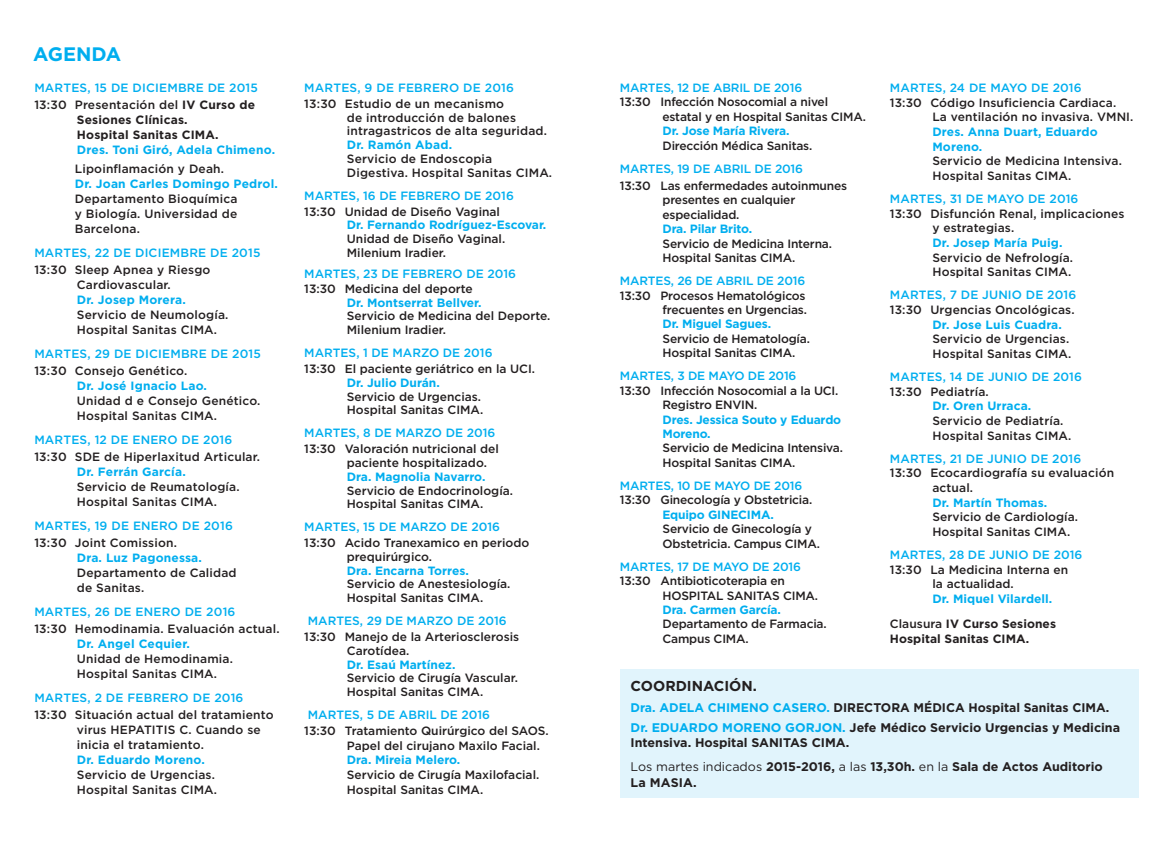
<style>
.page{position:relative;width:1174px;height:851px;background:#fff}
.page>*{position:absolute;margin:0;border:0;box-sizing:border-box;transform-origin:0 0}
.t1{font:700 19.5px "Gotham";color:#00aeef}
.t2{font:700 14.4px "Gotham";color:#231f20}
.t3{font:700 12.45px/15.8px "Gotham";color:#231f20}
.t4{font:500 12px/13.8px "Gotham";color:#231f20}
.t5{font:500 12px "Gotham";letter-spacing:.005em;color:#00aeef}
.t6{font:700 12px/14.9px "Gotham";letter-spacing:.015em;color:#231f20}
.t7{font:500 12px "Gotham";letter-spacing:-.015em;color:#00aeef}
.s1{font-weight:500}
.s2{color:#00aeef}
.s3{font-weight:700;color:#00aeef}
.s4{font-weight:400}
</style>
<div class="page">
<div style="left:620px;top:669px;width:518px;height:128px;background:#e1f4fc"></div>
<p class="t1" style="left:33px;top:41px;width:89px">AGENDA</p>
<p class="t5" style="left:34px;top:80px;width:225px">MARTES, 15 DE DICIEMBRE DE 2015</p>
<p class="t6" style="left:77px;top:97px;width:200px;text-indent:-43px"><span class="s1">13:30 Presentación del</span> IV Curso de<br>Sesiones Clínicas.<br>Hospital Sanitas CIMA.<br><span class="s2">Dres. Toni Giró, Adela Chimeno.</span></p>
<p class="t4" style="left:75px;top:161px;width:205px;line-height:14.9px">Lipoinflamación y Deah.<br><span class="s3">Dr. Joan Carles Domingo Pedrol.<br></span>Departamento Bioquímica<br>y Biología. Universidad de<br>Barcelona.</p>
<p class="t5" style="left:34px;top:245px;width:228px">MARTES, 22 DE DICIEMBRE DE 2015</p>
<p class="t4" style="left:77px;top:262px;width:153px;line-height:14.9px;text-indent:-43px">13:30 Sleep Apnea y Riesgo<br>Cardiovascular.<br><span class="s3">Dr. Josep Morera.<br></span>Servicio de Neumología.<br>Hospital Sanitas CIMA.</p>
<p class="t5" style="left:34px;top:345px;width:228px">MARTES, 29 DE DICIEMBRE DE 2015</p>
<p class="t4" style="left:77px;top:363px;width:185px;line-height:14.9px;text-indent:-43px">13:30 Consejo Genético.<br><span class="s3">Dr. José Ignacio Lao.<br></span>Unidad d e Consejo Genético.<br>Hospital Sanitas CIMA.</p>
<p class="t5" style="left:34px;top:431px;width:199px">MARTES, 12 DE ENERO DE 2016</p>
<p class="t4" style="left:77px;top:449px;width:185px;line-height:14.9px;text-indent:-43px">13:30 SDE de Hiperlaxitud Articular.<br><span class="s3">Dr. Ferrán García.<br></span>Servicio de Reumatología.<br>Hospital Sanitas CIMA.</p>
<p class="t5" style="left:34px;top:517px;width:200px">MARTES, 19 DE ENERO DE 2016</p>
<p class="t4" style="left:77px;top:535px;width:161px;line-height:14.9px;text-indent:-43px">13:30 Joint Comission.<br><span class="s3">Dra. Luz Pagonessa.<br></span>Departamento de Calidad de Sanitas.</p>
<p class="t5" style="left:34px;top:603px;width:203px">MARTES, 26 DE ENERO DE 2016</p>
<p class="t4" style="left:77px;top:621px;width:204px;line-height:14.9px;text-indent:-43px">13:30 Hemodinamia. Evaluación actual.<br><span class="s3">Dr. Angel Cequier.<br></span>Unidad de Hemodinamia.<br>Hospital Sanitas CIMA.</p>
<p class="t5" style="left:34px;top:689px;width:211px">MARTES, 2 DE FEBRERO DE 2016</p>
<p class="t4" style="left:77px;top:707px;width:198px;line-height:14.9px;text-indent:-43px">13:30 Situación actual del tratamiento virus HEPATITIS C. Cuando se inicia el tratamiento.<br><span class="s3">Dr. Eduardo Moreno.<br></span>Servicio de Urgencias.<br>Hospital Sanitas CIMA.</p>
<p class="t5" style="left:304px;top:80px;width:211px">MARTES, 9 DE FEBRERO DE 2016</p>
<p class="t4" style="left:347px;top:97px;width:207px;text-indent:-43px">13:30 Estudio de un mecanismo<br>de introducción de balones intragastricos de alta seguridad.<br><span class="s3">Dr. Ramón Abad.<br></span>Servicio de Endoscopia<br>Digestiva. Hospital Sanitas CIMA.</p>
<p class="t5" style="left:304px;top:187px;width:211px">MARTES, 16 DE FEBRERO DE 2016</p>
<p class="t4" style="left:347px;top:204px;width:201px;text-indent:-43px">13:30 Unidad de Diseño Vaginal<br><span class="s3">Dr. Fernando Rodríguez-Escovar.<br></span>Unidad de Diseño Vaginal.<br>Milenium Iradier.</p>
<p class="t5" style="left:304px;top:266px;width:213px">MARTES, 23 DE FEBRERO DE 2016</p>
<p class="t4" style="left:347px;top:281px;width:205px;text-indent:-43px">13:30 Medicina del deporte<br><span class="s3">Dr. Montserrat Bellver.<br></span>Servicio de Medicina del Deporte.<br>Milenium Iradier.</p>
<p class="t5" style="left:304px;top:345px;width:190px">MARTES, 1 DE MARZO DE 2016</p>
<p class="t4" style="left:347px;top:362px;width:190px;text-indent:-43px">13:30 El paciente geriátrico en la UCI.<br><span class="s3">Dr. Julio Durán.<br></span>Servicio de Urgencias.<br>Hospital Sanitas CIMA.</p>
<p class="t5" style="left:304px;top:425px;width:193px">MARTES, 8 DE MARZO DE 2016</p>
<p class="t4" style="left:347px;top:442px;width:168px;text-indent:-43px">13:30 Valoración nutricional del paciente hospitalizado.<br><span class="s3">Dra. Magnolia Navarro.<br></span>Servicio de Endocrinología.<br>Hospital Sanitas CIMA.</p>
<p class="t5" style="left:304px;top:519px;width:197px">MARTES, 15 DE MARZO DE 2016</p>
<p class="t4" style="left:347px;top:536px;width:184px;text-indent:-43px">13:30 Acido Tranexamico en periodo prequirúrgico.<br><span class="s3">Dra. Encarna Torres.<br></span>Servicio de Anestesiología.<br>Hospital Sanitas CIMA.</p>
<p class="t5" style="left:308px;top:613px;width:200px">MARTES, 29 DE MARZO DE 2016</p>
<p class="t4" style="left:347px;top:629px;width:174px;text-indent:-43px">13:30 Manejo de la Arteriosclerosis<br>Carotídea.<br><span class="s3">Dr. Esaú Martínez.<br></span>Servicio de Cirugía Vascular.<br>Hospital Sanitas CIMA.</p>
<p class="t5" style="left:308px;top:707px;width:184px">MARTES, 5 DE ABRIL DE 2016</p>
<p class="t4" style="left:347px;top:723px;width:203px;line-height:14.7px;text-indent:-43px">13:30 Tratamiento Quirúrgico del SAOS.<br>Papel del cirujano Maxilo Facial.<br><span class="s3">Dra. Mireia Melero.<br></span>Servicio de Cirugía Maxilofacial.<br>Hospital Sanitas CIMA.</p>
<p class="t7" style="left:620px;top:80px;width:184px">MARTES, 12 DE ABRIL DE 2016</p>
<p class="t4" style="left:662px;top:95px;width:205px;line-height:14.4px;text-indent:-43px">13:30 Infección Nosocomial a nivel estatal y en Hospital Sanitas CIMA.<br><span class="s3">Dr. Jose María Rivera.<br></span>Dirección Médica Sanitas.</p>
<p class="t7" style="left:620px;top:161px;width:185px">MARTES, 19 DE ABRIL DE 2016</p>
<p class="t4" style="left:662px;top:178px;width:186px;line-height:14.4px;text-indent:-43px">13:30 Las enfermedades autoinmunes presentes en cualquier especialidad.<br><span class="s3">Dra. Pilar Brito.<br></span>Servicio de Medicina Interna.<br>Hospital Sanitas CIMA.</p>
<p class="t7" style="left:620px;top:273px;width:187px">MARTES, 26 DE ABRIL DE 2016</p>
<p class="t4" style="left:662px;top:288px;width:149px;line-height:14.4px;text-indent:-43px">13:30 Procesos Hematológicos frecuentes en Urgencias.<br><span class="s3">Dr. Miguel Sagues.<br></span>Servicio de Hematología.<br>Hospital Sanitas CIMA.</p>
<p class="t7" style="left:620px;top:368px;width:178px">MARTES, 3 DE MAYO DE 2016</p>
<p class="t4" style="left:662px;top:383px;width:182px;line-height:14.4px;text-indent:-43px">13:30 Infección Nosocomial a la UCI.<br>Registro ENVIN.<br><span class="s3">Dres. Jessica Souto y Eduardo<br>Moreno.<br></span>Servicio de Medicina Intensiva.<br>Hospital Sanitas CIMA.</p>
<p class="t7" style="left:620px;top:478px;width:184px">MARTES, 10 DE MAYO DE 2016</p>
<p class="t4" style="left:662px;top:492px;width:159px;line-height:14.4px;text-indent:-43px">13:30 Ginecología y Obstetricia.<br><span class="s3">Equipo GINECIMA.<br></span>Servicio de Ginecología y<br>Obstetricia. Campus CIMA.</p>
<p class="t7" style="left:620px;top:558px;width:182px">MARTES, 17 DE MAYO DE 2016</p>
<p class="t4" style="left:662px;top:573px;width:166px;line-height:14.4px;text-indent:-43px">13:30 Antibioticoterapia en<br>HOSPITAL SANITAS CIMA.<br><span class="s3">Dra. Carmen García.<br></span>Departamento de Farmacia.<br>Campus CIMA.</p>
<p class="t5" style="left:890px;top:80px;width:193px">MARTES, 24 DE MAYO DE 2016</p>
<p class="t4" style="left:932px;top:95px;width:202px;line-height:14.7px;text-indent:-43px">13:30 Código Insuficiencia Cardiaca.<br>La ventilación no invasiva. VMNI.<br><span class="s3">Dres. Anna Duart, Eduardo<br>Moreno.<br></span>Servicio de Medicina Intensiva.<br>Hospital Sanitas CIMA.</p>
<p class="t5" style="left:890px;top:191px;width:190px">MARTES, 31 DE MAYO DE 2016</p>
<p class="t4" style="left:932px;top:206px;width:194px;line-height:14.7px;text-indent:-43px">13:30 Disfunción Renal, implicaciones y estrategias.<br><span class="s3">Dr. Josep María Puig.<br></span>Servicio de Nefrología.<br>Hospital Sanitas CIMA.</p>
<p class="t5" style="left:890px;top:287px;width:188px">MARTES, 7 DE JUNIO DE 2016</p>
<p class="t4" style="left:932px;top:302px;width:144px;line-height:14.7px;text-indent:-43px">13:30 Urgencias Oncológicas.<br><span class="s3">Dr. Jose Luis Cuadra.<br></span>Servicio de Urgencias.<br>Hospital Sanitas CIMA.</p>
<p class="t5" style="left:890px;top:369px;width:194px">MARTES, 14 DE JUNIO DE 2016</p>
<p class="t4" style="left:932px;top:384px;width:140px;line-height:14.7px;text-indent:-43px">13:30 Pediatría.<br><span class="s3">Dr. Oren Urraca.<br></span>Servicio de Pediatría.<br>Hospital Sanitas CIMA.</p>
<p class="t5" style="left:890px;top:450px;width:193px">MARTES, 21 DE JUNIO DE 2016</p>
<p class="t4" style="left:932px;top:465px;width:183px;line-height:14.7px;text-indent:-43px">13:30 Ecocardiografía su evaluación actual.<br><span class="s3">Dr. Martín Thomas.<br></span>Servicio de Cardiología.<br>Hospital Sanitas CIMA.</p>
<p class="t5" style="left:890px;top:547px;width:194px">MARTES, 28 DE JUNIO DE 2016</p>
<p class="t4" style="left:932px;top:562px;width:137px;line-height:14.7px;text-indent:-43px">13:30 La Medicina Interna en la actualidad.<br><span class="s3">Dr. Miquel Vilardell.</span></p>
<p class="t6" style="left:890px;top:616px;width:168px"><span class="s1">Clausura</span> IV Curso Sesiones<br>Hospital Sanitas CIMA.</p>
<p class="t2" style="left:630px;top:676px;width:128px">COORDINACIÓN.</p>
<p class="t3" style="left:630px;top:699px;width:480px"><span class="s2">Dra. ADELA CHIMENO CASERO.</span> DIRECTORA MÉDICA Hospital Sanitas CIMA.</p>
<p class="t3" style="left:630px;top:719px;width:491px"><span class="s2">Dr. EDUARDO MORENO GORJON.</span> Jefe Médico Servicio Urgencias y Medicina<br>Intensiva. Hospital SANITAS CIMA.</p>
<p class="t3" style="left:630px;top:758px;width:474px"><span class="s4">Los martes indicados</span> 2015-2016, <span class="s4">a las</span> 13,30h. <span class="s4">en la</span> Sala de Actos Auditorio<br>La MASIA.</p>
</div>
